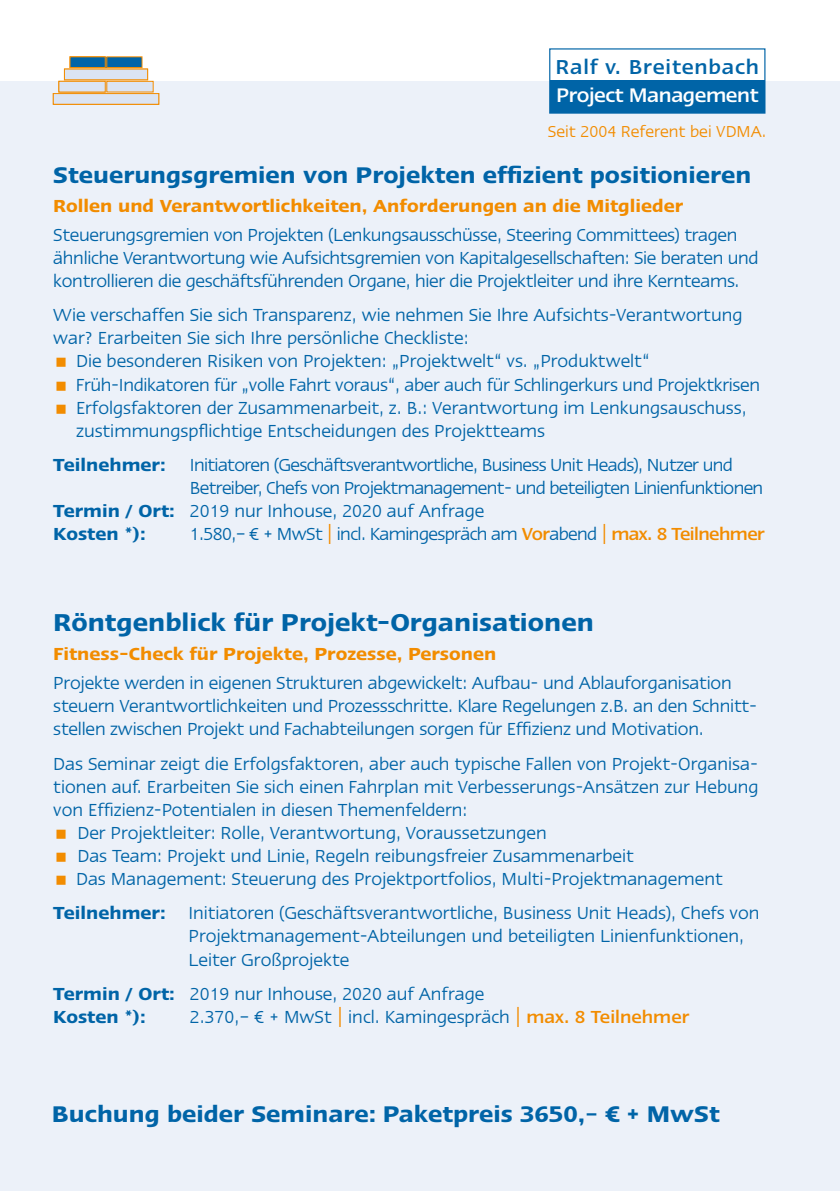
<style>
.page{position:relative;width:840px;height:1191px;background:#fff}
.page>*{position:absolute;margin:0;border:0;box-sizing:border-box;transform-origin:0 0}
.t1{font:600 28px "Linotype Ergo";color:#0064a7}
.t2{font:600 26px "Linotype Ergo";color:#0064a7}
.t3{font:500 23.2px "Linotype Ergo";letter-spacing:.035em;color:#0064a7}
.t4{font:500 22.6px "Linotype Ergo";letter-spacing:-.02em;color:#fff}
.t5{font:20px/23px "Linotype Ergo";color:#0064a7}
.t6{font:20px "Linotype Ergo";letter-spacing:-.03em;color:#0064a7}
.t7{font:600 20px "Linotype Ergo";color:#f28c00}
.t8{font:600 20px "Linotype Ergo";color:#0064a7}
.t9{font:18.2px "Linotype Ergo";color:#f28c00}
.s1{font-weight:600}
.s2{color:#f28c00}
.s3{font-weight:500;color:#f28c00}
</style>
<div class="page">
<div style="left:0;top:81px;width:839px;height:1110px;background:#ecf1f9"></div>
<div style="left:107px;top:57px;width:35px;height:11px;background:#0064a7"></div>
<div style="left:106px;top:57px;width:36px;height:11px;border:1px solid #f28c00"></div>
<div style="left:107px;top:81px;width:46px;height:11px;background:#dbe4f3"></div>
<div style="left:106px;top:81px;width:47px;height:11px;border:1px solid #f28c00"></div>
<div style="left:70px;top:57px;width:35px;height:11px;background:#0064a7"></div>
<div style="left:70px;top:57px;width:35px;height:11px;border:1px solid #f28c00"></div>
<div style="left:64px;top:69px;width:83px;height:11px;background:#dbe4f3"></div>
<div style="left:59px;top:81px;width:46px;height:11px;background:#dbe4f3"></div>
<div style="left:59px;top:81px;width:46px;height:11px;border:1px solid #f28c00"></div>
<div style="left:53px;top:94px;width:106px;height:10px;background:#dbe4f3"></div>
<div style="left:53px;top:93px;width:106px;height:11px;border:1px solid #f28c00"></div>
<div style="left:550px;top:81px;width:214px;height:32px;background:#0064a7"></div>
<div style="left:549px;top:48px;width:216px;height:66px;border:1px solid #0064a7"></div>
<p class="t3" style="left:555px;top:54px;width:205px">Ralf v. Breitenbach</p>
<p class="t4" style="left:556px;top:83px;width:204px">Project Management</p>
<p class="t9" style="left:547px;top:121px;width:220px">Seit 2004 Referent bei VDMA.</p>
<h2 class="t2" style="left:53px;top:161px;width:699px">Steuerungsgremien von Projekten effizient positionieren</h2>
<p class="t7" style="left:53px;top:195px;width:631px">Rollen und Verantwortlichkeiten, Anforderungen an die Mitglieder</p>
<p class="t5" style="left:53px;top:223px;width:706px">Steuerungsgremien von Projekten (Lenkungsausschüsse, Steering Committees) tragen ähnliche Verantwortung wie Aufsichtsgremien von Kapitalgesellschaften: Sie beraten und kontrollieren die geschäftsführenden Organe, hier die Projektleiter und ihre Kernteams.</p>
<p class="t5" style="left:53px;top:303px;width:690px">Wie verschaffen Sie sich Transparenz, wie nehmen Sie Ihre Aufsichts-Verantwortung</p>
<p class="t5" style="left:53px;top:326px;width:417px">war? Erarbeiten Sie sich Ihre persönliche Checkliste:</p>
<p class="t5" style="left:76px;top:349px;width:574px">Die besonderen Risiken von Projekten: „Projektwelt“ vs. „Produktwelt“</p>
<p class="t5" style="left:76px;top:373px;width:685px">Früh-Indikatoren für „volle Fahrt voraus“, aber auch für Schlingerkurs und Projektkrisen</p>
<p class="t5" style="left:76px;top:396px;width:671px">Erfolgsfaktoren der Zusammenarbeit, z. B.: Verantwortung im Lenkungsauschuss,</p>
<p class="t5" style="left:76px;top:419px;width:470px">zustimmungspflichtige Entscheidungen des Projektteams</p>
<p class="t6" style="left:53px;top:454px;width:680px"><span class="s1">Teilnehmer:</span> Initiatoren (Geschäftsverantwortliche, Business Unit Heads), Nutzer und</p>
<p class="t6" style="left:190px;top:477px;width:574px">Betreiber, Chefs von Projektmanagement- und beteiligten Linienfunktionen</p>
<p class="t5" style="left:53px;top:499px;width:432px"><span class="s1">Termin / Ort:</span> 2019 nur Inhouse, 2020 auf Anfrage</p>
<p class="t8" style="left:53px;top:523px;width:94px">Kosten *):</p>
<p class="t6" style="left:190px;top:523px;width:576px">1.580,– € + MwSt <span class="s2">|</span> incl. Kamingespräch am <span class="s3">Vor</span>abend <span class="s2">|</span> <span class="s3">max. 8 Teilnehmer</span></p>
<h1 class="t1" style="left:53px;top:608px;width:542px">Röntgenblick für Projekt-Organisationen</h1>
<p class="t7" style="left:53px;top:643px;width:444px">Fitness-Check für Projekte, Prozesse, Personen</p>
<p class="t5" style="left:53px;top:671px;width:705px">Projekte werden in eigenen Strukturen abgewickelt: Aufbau- und Ablauforganisation steuern Verantwortlichkeiten und Prozessschritte. Klare Regelungen z.B. an den Schnitt&shy;stellen zwischen Projekt und Fachabteilungen sorgen für Effizienz und Motivation.</p>
<p class="t5" style="left:53px;top:751px;width:705px">Das Seminar zeigt die Erfolgsfaktoren, aber auch typische Fallen von Projekt-Organisa-</p>
<p class="t5" style="left:53px;top:774px;width:706px">tionen auf. Erarbeiten Sie sich einen Fahrplan mit Verbesserungs-Ansätzen zur Hebung</p>
<p class="t5" style="left:53px;top:797px;width:415px">von Effizienz-Potentialen in diesen Themenfeldern:</p>
<p class="t5" style="left:77px;top:821px;width:470px">Der Projektleiter: Rolle, Verantwortung, Voraussetzungen</p>
<p class="t5" style="left:77px;top:844px;width:557px">Das Team: Projekt und Linie, Regeln reibungsfreier Zusammenarbeit</p>
<p class="t5" style="left:76px;top:867px;width:647px">Das Management: Steuerung des Projektportfolios, Multi-Projektmanagement</p>
<p class="t5" style="left:188px;top:901px;width:572px;text-indent:-135px"><span class="s1">Teilnehmer:</span> Initiatoren (Geschäftsverantwortliche, Business Unit Heads), Chefs von<br>Projektmanagement-Abteilungen und beteiligten Linienfunktionen,<br>Leiter Großprojekte</p>
<p class="t5" style="left:53px;top:982px;width:432px"><span class="s1">Termin / Ort:</span> 2019 nur Inhouse, 2020 auf Anfrage<br><span class="s1">Kosten *):</span></p>
<p class="t5" style="left:190px;top:1005px;width:500px">2.370,– € + MwSt <span class="s2">|</span> incl. Kamingespräch <span class="s2">|</span> <span class="s3">max. 8 Teilnehmer</span></p>
<h2 class="t2" style="left:52px;top:1100px;width:669px">Buchung beider Seminare: Paketpreis 3650,– € + MwSt</h2>
</div>
